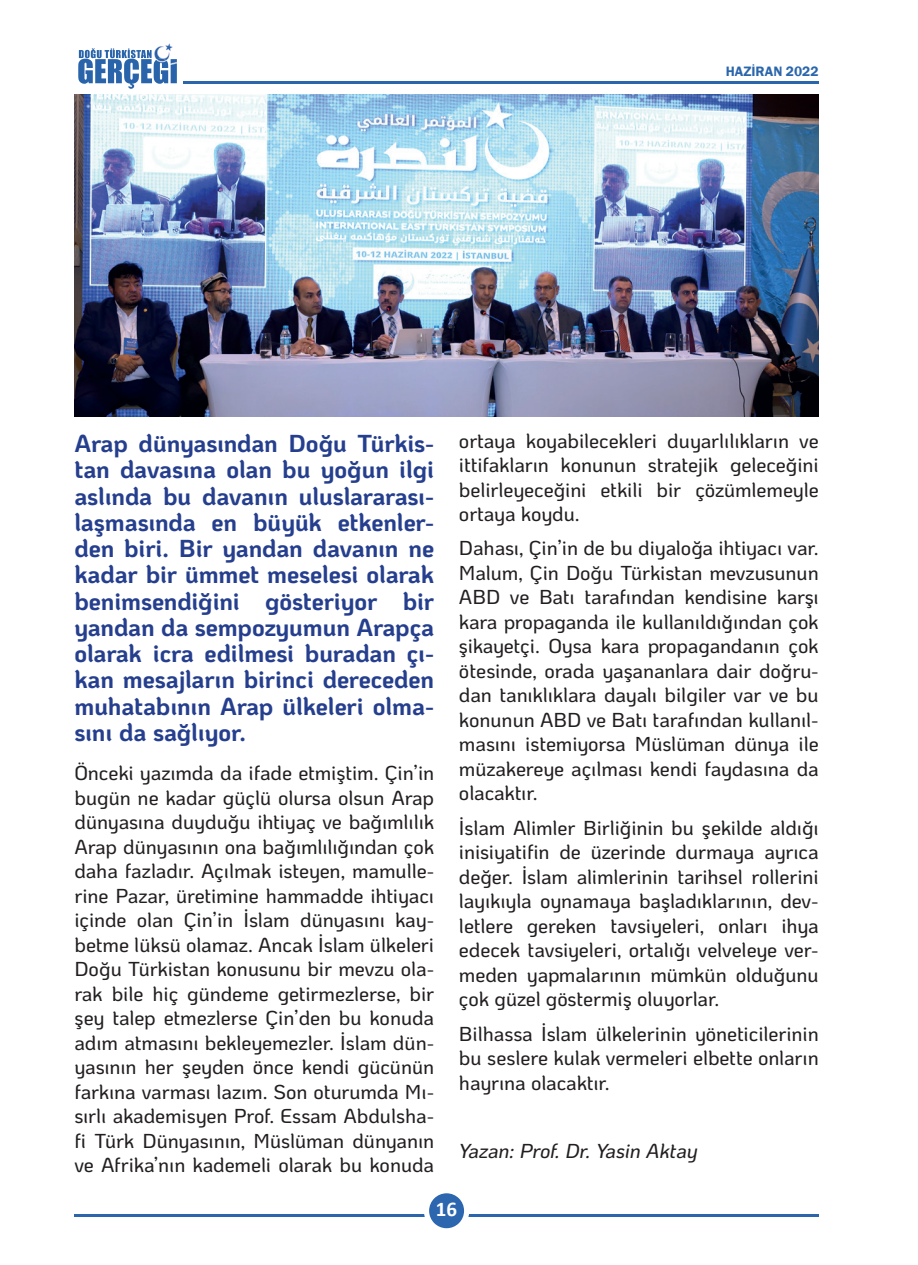
<style>
.page{position:relative;width:918px;height:1265px;background:#fff}
.page>*{position:absolute;margin:0;border:0;box-sizing:border-box;transform-origin:0 0}
.t1{font:700 24.5px/26.2px "Ko Ho";letter-spacing:-.005em;color:#253f8e;text-align:justify}
.t2{font:700 21px "Calibri";color:#fff}
.t3{font:500 20.12px/24.5px "Ko Ho";letter-spacing:-.005em;color:#231f20;text-align:justify}
.t4{font:italic 500 20.12px "Ko Ho";letter-spacing:-.01em;color:#231f20}
.t5{font:600 14px "Franklin Gothic";color:#2b66ac}
</style>
<div class="page">
<hr style="left:74px;top:1214px;width:745px;height:2px;background:#2b66ac">
<svg style="left:424px;top:1193px;width:45px;height:36px"></svg>
<img style="left:78px;top:43px;width:99px;height:46px">
<img style="left:85px;top:48px;width:67px;height:10px">
<hr style="left:183px;top:81px;width:636px;height:2px;background:#2b66ac">
<img style="left:74px;top:94px;width:745px;height:323px">
<p class="t5" style="left:726px;top:63px;width:94px">HAZİRAN 2022</p>
<p class="t1" style="left:74px;top:430px;width:361px">Arap dünyasından Doğu Türkis&shy;tan davasına olan bu yoğun ilgi aslında bu davanın uluslararası&shy;laşmasında en büyük etkenler&shy;den biri. Bir yandan davanın ne kadar bir ümmet meselesi olarak benimsendiğini gösteriyor bir yandan da sempozyumun Arapça olarak icra edilmesi buradan çı&shy;kan mesajların birinci dereceden muhatabının Arap ülkeleri olma&shy;sını da sağlıyor.</p>
<p class="t3" style="left:74px;top:761px;width:361px">Önceki yazımda da ifade etmiştim. Çin’in bugün ne kadar güçlü olursa olsun Arap dünyasına duyduğu ihtiyaç ve bağımlılık Arap dünyasının ona bağımlılığından çok daha fazladır. Açılmak isteyen, mamulle&shy;rine Pazar, üretimine hammadde ihtiyacı içinde olan Çin’in İslam dünyasını kay&shy;betme lüksü olamaz. Ancak İslam ülkeleri Doğu Türkistan konusunu bir mevzu ola&shy;rak bile hiç gündeme getirmezlerse, bir şey talep etmezlerse Çin’den bu konuda adım atmasını bekleyemezler. İslam dün&shy;yasının her şeyden önce kendi gücünün farkına varması lazım. Son oturumda Mı&shy;sırlı akademisyen Prof. Essam Abdulsha&shy;fi Türk Dünyasının, Müslüman dünyanın ve Afrika’nın kademeli olarak bu konuda</p>
<p class="t3" style="left:459px;top:428px;width:361px">ortaya koyabilecekleri duyarlılıkların ve ittifakların konunun stratejik geleceğini belirleyeceğini etkili bir çözümlemeyle ortaya koydu.</p>
<p class="t3" style="left:459px;top:536px;width:361px">Dahası, Çin’in de bu diyaloğa ihtiyacı var.<br>Malum, Çin Doğu Türkistan mevzusunun ABD ve Batı tarafından kendisine karşı kara propaganda ile kullanıldığından çok şikayetçi. Oysa kara propagandanın çok ötesinde, orada yaşananlara dair doğru&shy;dan tanıklıklara dayalı bilgiler var ve bu konunun ABD ve Batı tarafından kullanıl&shy;masını istemiyorsa Müslüman dünya ile müzakereye açılması kendi faydasına da olacaktır.</p>
<p class="t3" style="left:459px;top:816px;width:361px">İslam Alimler Birliğinin bu şekilde aldığı inisiyatifin de üzerinde durmaya ayrıca değer. İslam alimlerinin tarihsel rollerini layıkıyla oynamaya başladıklarının, dev&shy;letlere gereken tavsiyeleri, onları ihya edecek tavsiyeleri, ortalığı velveleye ver&shy;meden yapmalarının mümkün olduğunu çok güzel göstermiş oluyorlar.</p>
<p class="t3" style="left:459px;top:1021px;width:361px">Bilhassa İslam ülkelerinin yöneticilerinin bu seslere kulak vermeleri elbette onların hayrına olacaktır.</p>
<p class="t4" style="left:459px;top:1135px;width:240px">Yazan: Prof. Dr. Yasin Aktay</p>
<p class="t2" style="left:436px;top:1194px;width:23px">16</p>
</div>
